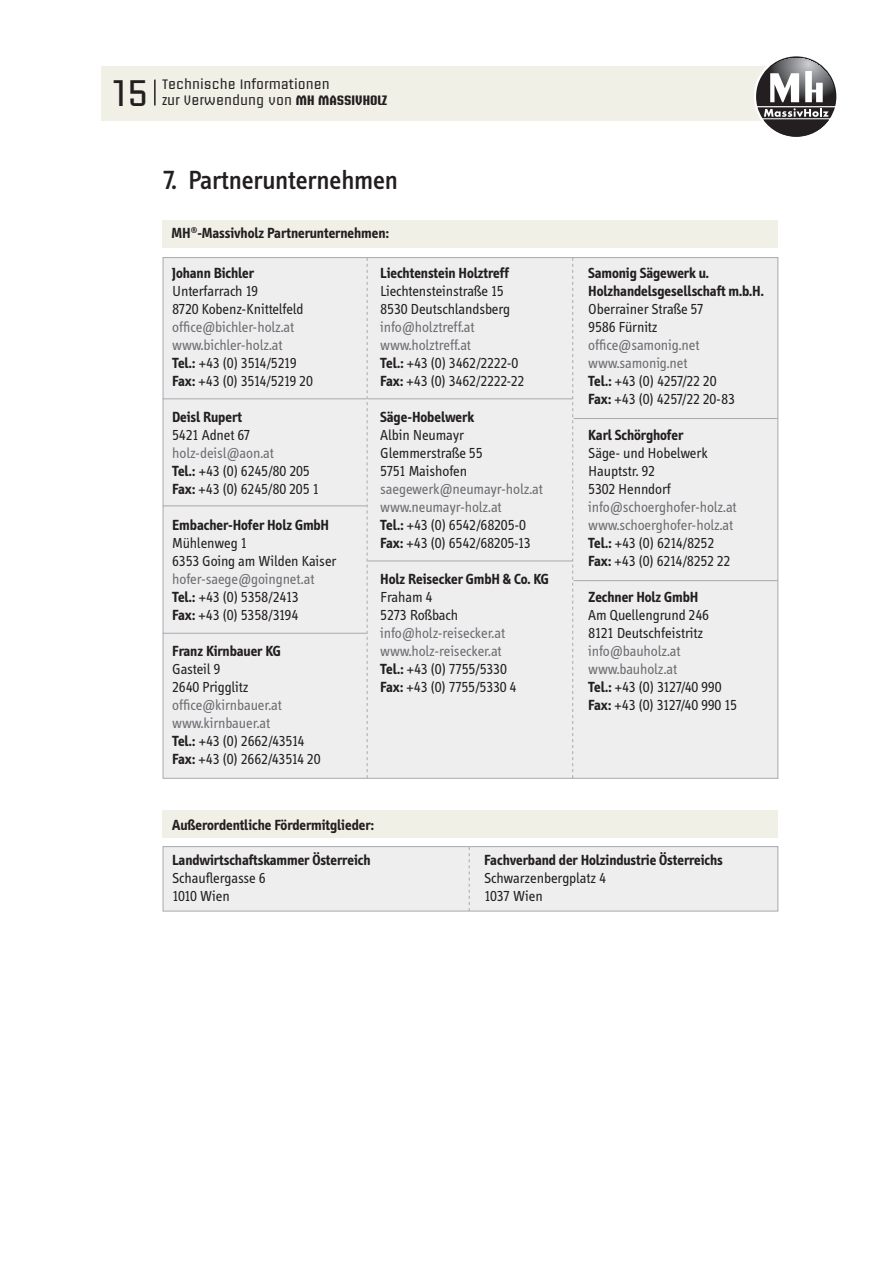
<style>
.page{position:relative;width:893px;height:1263px;background:#fff}
.page>*{position:absolute;margin:0;border:0;box-sizing:border-box;transform-origin:0 0}
.t1{font:36.45px "Briem Akademi Std";color:#231f20}
.t2{font:500 27px "Info";color:#231f20}
.t3{font:15px/18px "Info";color:#231f20}
.t4{font:15px/18px "Info";color:#6c6d70}
.t5{font:700 15px/18px "Info";color:#231f20}
.t6{font:13.5px "Briem Akademi Std";color:#231f20}
.s1{font-weight:700}
.s2{font-weight:700;color:#231f20}
.s3{color:#231f20}
.s4{color:#6c6d70}
</style>
<div class="page">
<div style="left:163px;top:846px;width:615px;height:65px;background:#eeeeef;border:1px solid #a8a9ad"></div>
<div style="left:163px;top:220px;width:615px;height:27px;background:#f0f0e7"></div>
<div style="left:163px;top:810px;width:615px;height:27px;background:#f0f0e7"></div>
<div style="left:163px;top:257px;width:615px;height:522px;background:#eeeeef;border:1px solid #a8a9ad"></div>
<div style="left:101px;top:66px;width:698px;height:54px;background:#f0f0e7"></div>
<div style="left:754px;top:54px;width:85px;height:85px;background:#fff;border-radius:50%"></div>
<svg style="left:756px;top:56px;width:80px;height:81px"></svg>
<hr style="left:154px;top:80px;width:2px;height:25px;background:#231f20">
<svg style="left:367px;top:258px;width:1px;height:520px"></svg>
<svg style="left:572px;top:258px;width:1px;height:520px"></svg>
<hr style="left:163px;top:398px;width:204px;height:1px;background:#a8a9ad">
<hr style="left:163px;top:505px;width:204px;height:1px;background:#a8a9ad">
<hr style="left:163px;top:633px;width:204px;height:1px;background:#a8a9ad">
<hr style="left:368px;top:398px;width:205px;height:1px;background:#a8a9ad">
<hr style="left:368px;top:561px;width:205px;height:1px;background:#a8a9ad">
<hr style="left:574px;top:418px;width:204px;height:1px;background:#a8a9ad">
<hr style="left:574px;top:580px;width:204px;height:1px;background:#a8a9ad">
<svg style="left:469px;top:847px;width:1px;height:64px"></svg>
<h1 class="t1" style="left:107px;top:72px;width:43px">15</h1>
<p class="t6" style="left:163px;top:77px;width:169px">Technische Informationen</p>
<p class="t6" style="left:163px;top:93px;width:175px">zur Verwendung von <span class="s1">MH MASSIVHOLZ</span></p>
<h2 class="t2" style="left:163px;top:165px;width:237px">7. Partnerunternehmen</h2>
<p class="t5" style="left:171px;top:224px;width:219px">MH<sup>®</sup>-Massivholz Partnerunternehmen:</p>
<p class="t5" style="left:172px;top:264px;width:84px">Johann Bichler</p>
<p class="t3" style="left:172px;top:282px;width:133px">Unterfarrach 19<br>8720 Kobenz-Knittelfeld</p>
<p class="t4" style="left:172px;top:318px;width:142px">office@bichler-holz.at www.bichler-holz.at<br><span class="s2">Tel.:</span> <span class="s3">+43 (0) 3514/5219<br></span><span class="s2">Fax:</span> <span class="s3">+43 (0) 3514/5219 20</span></p>
<p class="t5" style="left:172px;top:408px;width:71px">Deisl Rupert</p>
<p class="t3" style="left:172px;top:426px;width:80px">5421 Adnet 67</p>
<p class="t3" style="left:172px;top:444px;width:148px"><span class="s4">holz-deisl@aon.at<br></span><span class="s1">Tel.:</span> +43 (0) 6245/80 205<br><span class="s1">Fax:</span> +43 (0) 6245/80 205 1</p>
<p class="t5" style="left:172px;top:516px;width:158px">Embacher-Hofer Holz GmbH</p>
<p class="t3" style="left:172px;top:534px;width:166px">Mühlenweg 1<br>6353 Going am Wilden Kaiser</p>
<p class="t3" style="left:172px;top:570px;width:144px"><span class="s4">hofer-saege@goingnet.at<br></span><span class="s1">Tel.:</span> +43 (0) 5358/2413<br><span class="s1">Fax:</span> +43 (0) 5358/3194</p>
<p class="t5" style="left:172px;top:642px;width:110px">Franz Kirnbauer KG</p>
<p class="t3" style="left:172px;top:660px;width:78px">Gasteil 9<br>2640 Prigglitz</p>
<p class="t4" style="left:172px;top:696px;width:150px">office@kirnbauer.at www.kirnbauer.at<br><span class="s2">Tel.:</span> <span class="s3">+43 (0) 2662/43514<br></span><span class="s2">Fax:</span> <span class="s3">+43 (0) 2662/43514 20</span></p>
<p class="t5" style="left:380px;top:264px;width:130px">Liechtenstein Holztreff</p>
<p class="t3" style="left:380px;top:282px;width:131px">Liechtensteinstraße 15<br>8530 Deutschlandsberg</p>
<p class="t3" style="left:380px;top:318px;width:145px"><span class="s4">info@holztreff.at www.holztreff.at<br></span><span class="s1">Tel.:</span> +43 (0) 3462/2222-0<br><span class="s1">Fax:</span> +43 (0) 3462/2222-22</p>
<p class="t5" style="left:380px;top:408px;width:95px">Säge-Hobelwerk</p>
<p class="t3" style="left:380px;top:426px;width:104px">Albin Neumayr<br>Glemmerstraße 55<br>5751 Maishofen</p>
<p class="t4" style="left:380px;top:480px;width:164px">saegewerk@neumayr-holz.at www.neumayr-holz.at<br><span class="s2">Tel.:</span> <span class="s3">+43 (0) 6542/68205-0<br></span><span class="s2">Fax:</span> <span class="s3">+43 (0) 6542/68205-13</span></p>
<p class="t5" style="left:380px;top:570px;width:170px">Holz Reisecker GmbH &amp; Co. KG</p>
<p class="t3" style="left:380px;top:588px;width:79px">Fraham 4<br>5273 Roßbach</p>
<p class="t4" style="left:380px;top:624px;width:138px">info@holz-reisecker.at www.holz-reisecker.at<br><span class="s2">Tel.:</span> <span class="s3">+43 (0) 7755/5330<br></span><span class="s2">Fax:</span> <span class="s3">+43 (0) 7755/5330 4</span></p>
<p class="t5" style="left:172px;top:816px;width:203px">Außerordentliche Fördermitglieder:</p>
<p class="t5" style="left:588px;top:264px;width:177px">Samonig Sägewerk u.<br>Holzhandelsgesellschaft m.b.H.</p>
<p class="t3" style="left:588px;top:300px;width:117px">Oberrainer Straße 57<br>9586 Fürnitz</p>
<p class="t4" style="left:588px;top:336px;width:148px">office@samonig.net www.samonig.net<br><span class="s2">Tel.:</span> <span class="s3">+43 (0) 4257/22 20<br></span><span class="s2">Fax:</span> <span class="s3">+43 (0) 4257/22 20-83</span></p>
<p class="t5" style="left:588px;top:426px;width:97px">Karl Schörghofer</p>
<p class="t3" style="left:588px;top:444px;width:121px">Säge- und Hobelwerk<br>Hauptstr. 92<br>5302 Henndorf</p>
<p class="t4" style="left:588px;top:498px;width:150px">info@schoerghofer-holz.at www.schoerghofer-holz.at<br><span class="s2">Tel.:</span> <span class="s3">+43 (0) 6214/8252<br></span><span class="s2">Fax:</span> <span class="s3">+43 (0) 6214/8252 22</span></p>
<p class="t5" style="left:588px;top:588px;width:111px">Zechner Holz GmbH</p>
<p class="t3" style="left:588px;top:606px;width:122px">Am Quellengrund 246<br>8121 Deutschfeistritz</p>
<p class="t3" style="left:588px;top:642px;width:150px"><span class="s4">info@bauholz.at www.bauholz.at<br></span><span class="s1">Tel.:</span> +43 (0) 3127/40 990<br><span class="s1">Fax:</span> +43 (0) 3127/40 990 15</p>
<p class="t5" style="left:172px;top:851px;width:200px">Landwirtschaftskammer Österreich</p>
<p class="t3" style="left:172px;top:869px;width:95px">Schauflergasse 6<br>1010 Wien</p>
<p class="t5" style="left:484px;top:851px;width:240px">Fachverband der Holzindustrie Österreichs</p>
<p class="t3" style="left:484px;top:869px;width:123px">Schwarzenbergplatz 4<br>1037 Wien</p>
</div>
